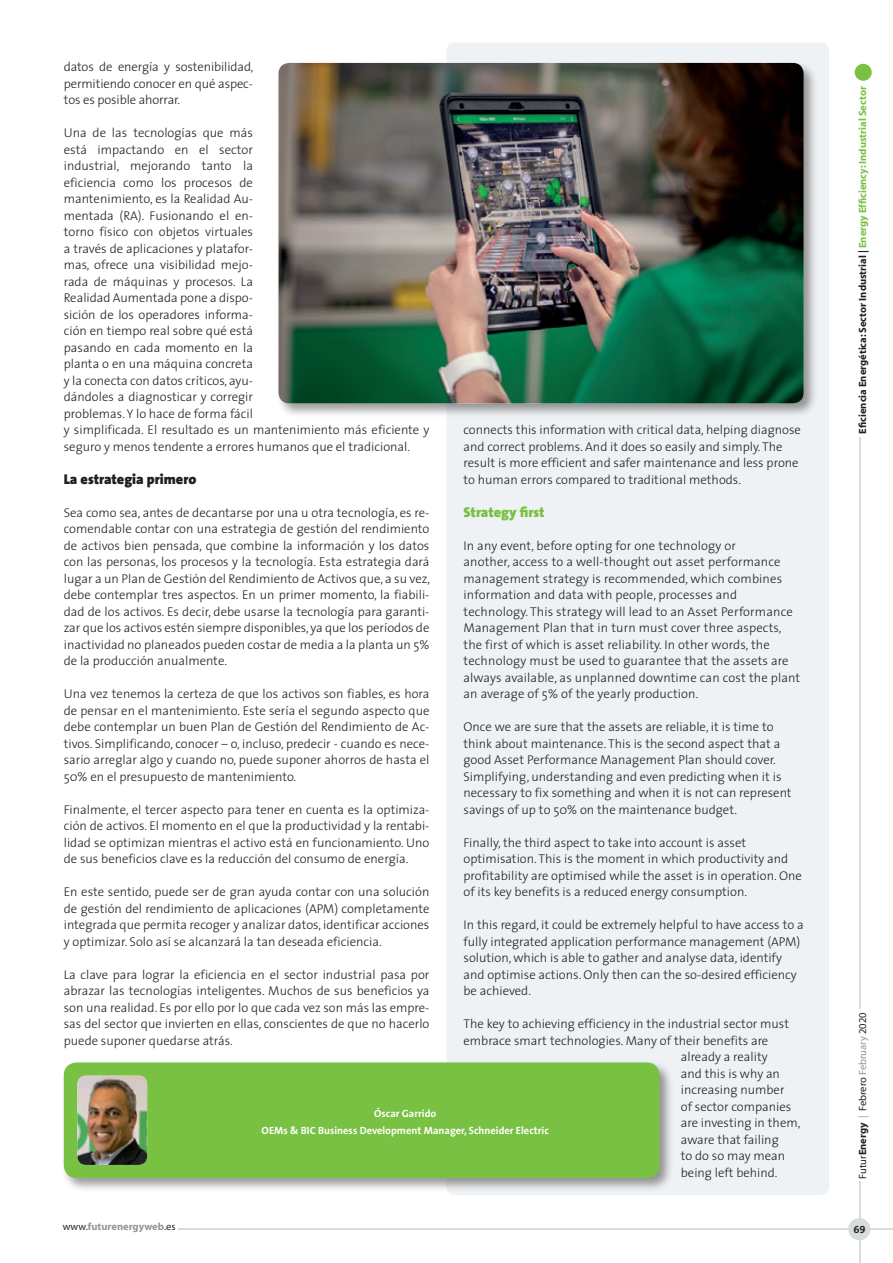
<style>
.page{position:relative;width:893px;height:1263px;background:#fff}
.page>*{position:absolute;margin:0;border:0;box-sizing:border-box;transform-origin:0 0}
.Ladillo_Texto_-_espa{font:900 14.25px "The Sans";color:#231f20}
.Ladillo_Texto{font:900 14.25px "The Sans";color:#79c142}
.Texto{font:300 12.75px/16.5px "The Sans";color:#231f20;text-align:justify}
.Texto_ingles{font:300 12.75px/16.5px "The Sans";color:#231f20}
.t1{font:700 10.5px "Myriad";color:#231f20}
.t2{font:700 10.5px "The Sans";color:#fff}
.t3{font:10.5px "Myriad";color:#231f20}
.t4{font:700 10.5px "Myriad";color:#939598}
.t5{font:10.5px "The Sans Bold Caps";color:#231f20}
.s1{color:#79c142}
.s2{font-weight:700}
.s3{color:#8b9b92}
.s4{font-weight:400;color:#231f20}
</style>
<div class="page">
<div style="left:855px;top:64px;width:17px;height:17px;background:#79c142;border-radius:50%"></div>
<hr style="left:859px;top:437px;width:1px;height:571px;background:#d7ddda">
<hr style="left:178px;top:1228px;width:715px;height:2px;background:#d7ddda">
<hr style="left:859px;top:1181px;width:1px;height:82px;background:#d7ddda">
<div style="left:848px;top:1218px;width:22px;height:22px;background:#d7ddda;border-radius:50%"></div>
<div style="left:446px;top:43px;width:383px;height:1152px;background:#eff2f4;border-radius:9px"></div>
<div style="left:61px;top:1060px;width:613px;height:132px;background:#231f20;opacity:.45"></div>
<div style="left:64px;top:1062px;width:595px;height:116px;background:#79c142;border-radius:13px"></div>
<img style="left:77px;top:1076px;width:70px;height:89px">
<div style="left:276px;top:61px;width:542px;height:357px;background:#231f20;opacity:.45"></div>
<img style="left:279px;top:63px;width:525px;height:340px">
<p class="Texto" style="left:64px;top:58px;width:191px">datos de energía y sostenibilidad, permitiendo conocer en qué aspec&shy;tos es posible ahorrar.</p>
<p class="Texto" style="left:64px;top:124px;width:367px;text-align:left">Una de las tecnologías que más<br>está impactando en el sector<br>industrial, mejorando tanto la<br>eficiencia como los procesos de<br>mantenimiento, es la Realidad Au-<br>mentada (RA). Fusionando el en-<br>torno físico con objetos virtuales<br>a través de aplicaciones y platafor-<br>mas, ofrece una visibilidad mejo-<br>rada de máquinas y procesos. La<br>Realidad Aumentada pone a dispo-<br>sición de los operadores informa-<br>ción en tiempo real sobre qué está<br>pasando en cada momento en la<br>planta o en una máquina concreta<br>y la conecta con datos críticos, ayu-<br>dándoles a diagnosticar y corregir<br>problemas. Y lo hace de forma fácil<br>y simplificada. El resultado es un mantenimiento más eficiente y seguro y menos tendente a errores humanos que el tradicional.</p>
<p class="Ladillo_Texto_-_espa" style="left:64px;top:467px;width:134px">La estrategia primero</p>
<p class="Texto" style="left:64px;top:504px;width:368px">Sea como sea, antes de decantarse por una u otra tecnología, es re&shy;comendable contar con una estrategia de gestión del rendimiento de activos bien pensada, que combine la información y los datos con las personas, los procesos y la tecnología. Esta estrategia dará lugar a un Plan de Gestión del Rendimiento de Activos que, a su vez, debe contemplar tres aspectos. En un primer momento, la fiabili&shy;dad de los activos. Es decir, debe usarse la tecnología para garanti&shy;zar que los activos estén siempre disponibles, ya que los períodos de inactividad no planeados pueden costar de media a la planta un 5% de la producción anualmente.</p>
<p class="Texto" style="left:64px;top:685px;width:367px">Una vez tenemos la certeza de que los activos son fiables, es hora de pensar en el mantenimiento. Este sería el segundo aspecto que debe contemplar un buen Plan de Gestión del Rendimiento de Ac&shy;tivos. Simplificando, conocer – o, incluso, predecir - cuando es nece&shy;sario arreglar algo y cuando no, puede suponer ahorros de hasta el 50% en el presupuesto de mantenimiento.</p>
<p class="Texto" style="left:64px;top:801px;width:367px">Finalmente, el tercer aspecto para tener en cuenta es la optimiza&shy;ción de activos. El momento en el que la productividad y la rentabi&shy;lidad se optimizan mientras el activo está en funcionamiento. Uno de sus beneficios clave es la reducción del consumo de energía.</p>
<p class="Texto" style="left:64px;top:883px;width:367px">En este sentido, puede ser de gran ayuda contar con una solución de gestión del rendimiento de aplicaciones (APM) completamente integrada que permita recoger y analizar datos, identificar acciones y optimizar. Solo así se alcanzará la tan deseada eficiencia.</p>
<p class="Texto" style="left:64px;top:966px;width:367px">La clave para lograr la eficiencia en el sector industrial pasa por abrazar las tecnologías inteligentes. Muchos de sus beneficios ya son una realidad. Es por ello por lo que cada vez son más las empre&shy;sas del sector que invierten en ellas, conscientes de que no hacerlo puede suponer quedarse atrás.</p>
<p class="Texto_ingles" style="left:463px;top:421px;width:339px">connects this information with critical data, helping diagnose and correct problems. And it does so easily and simply. The result is more efficient and safer maintenance and less prone to human errors compared to traditional methods.</p>
<p class="Ladillo_Texto" style="left:463px;top:500px;width:83px">Strategy first</p>
<p class="Texto_ingles" style="left:463px;top:537px;width:338px">In any event, before opting for one technology or<br>another, access to a well-thought out asset performance management strategy is recommended, which combines information and data with people, processes and technology. This strategy will lead to an Asset Performance Management Plan that in turn must cover three aspects, the first of which is asset reliability. In other words, the technology must be used to guarantee that the assets are always available, as unplanned downtime can cost the plant an average of 5% of the yearly production.</p>
<p class="Texto_ingles" style="left:463px;top:718px;width:330px">Once we are sure that the assets are reliable, it is time to think about maintenance. This is the second aspect that a good Asset Performance Management Plan should cover.<br>Simplifying, understanding and even predicting when it is necessary to fix something and when it is not can represent savings of up to 50% on the maintenance budget.</p>
<p class="Texto_ingles" style="left:463px;top:834px;width:340px">Finally, the third aspect to take into account is asset optimisation. This is the moment in which productivity and profitability are optimised while the asset is in operation. One of its key benefits is a reduced energy consumption.</p>
<p class="Texto_ingles" style="left:463px;top:916px;width:342px">In this regard, it could be extremely helpful to have access to a fully integrated application performance management (APM) solution, which is able to gather and analyse data, identify and optimise actions. Only then can the so-desired efficiency be achieved.</p>
<p class="Texto_ingles" style="left:463px;top:1015px;width:327px">The key to achieving efficiency in the industrial sector must</p>
<p class="Texto_ingles" style="left:463px;top:1032px;width:306px">embrace smart technologies. Many of their benefits are</p>
<p class="Texto_ingles" style="left:681px;top:1048px;width:88px">already a reality</p>
<p class="Texto_ingles" style="left:681px;top:1065px;width:101px">and this is why an</p>
<p class="Texto_ingles" style="left:681px;top:1081px;width:105px">increasing number</p>
<p class="Texto_ingles" style="left:681px;top:1098px;width:112px">of sector companies</p>
<p class="Texto_ingles" style="left:681px;top:1114px;width:121px">are investing in them,</p>
<p class="Texto_ingles" style="left:681px;top:1131px;width:99px">aware that failing</p>
<p class="Texto_ingles" style="left:681px;top:1147px;width:106px">to do so may mean</p>
<p class="Texto_ingles" style="left:681px;top:1164px;width:98px">being left behind.</p>
<p class="t2" style="left:374px;top:1104px;width:64px">Óscar Garrido</p>
<p class="t2" style="left:262px;top:1121px;width:289px">OEMs &amp; BIC Business Development Manager, Schneider Electric</p>
<p class="t1" style="left:857px;top:434px;width:349px;rotate:-90deg">Eficiencia Energética: Sector Industrial | <span class="s1">Energy Efficiency: Industrial Sector</span></p>
<p class="t3" style="left:857px;top:1178px;width:168px;rotate:-90deg">Futur<span class="s2">Energy</span> <span class="s3">|</span> Febrero <span class="s3">February</span> 2020</p>
<p class="t4" style="left:63px;top:1220px;width:114px"><span class="s4">www.</span>futurenergyweb<span class="s4">.es</span></p>
<p class="t5" style="left:853px;top:1220px;width:14px">69</p>
</div>
